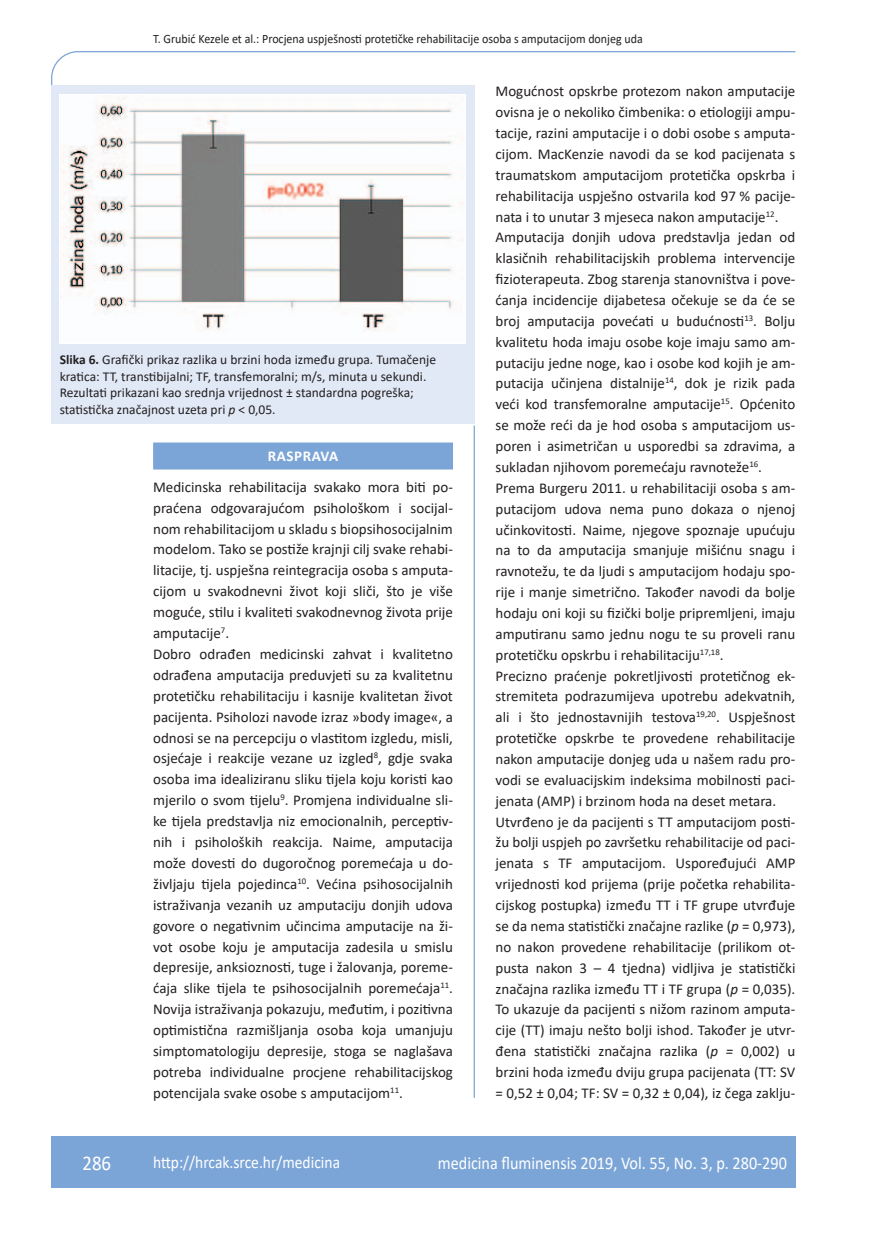
<style>
.page{position:relative;width:872px;height:1234px;background:#fff}
.page>*{position:absolute;margin:0;border:0;box-sizing:border-box;transform-origin:0 0}
.t1{font:21px "Calibri";color:#fff;scale:.9 1}
.t2{font:18px "Calibri";color:#fff;scale:.9 1}
.t3{font:17.25px "Calibri";color:#fff;scale:.9 1}
.osnovni_tekst{font:15px/20.9px "Calibri";color:#231f20;text-align:justify}
.naslov_ruler{font:700 15px "Calibri";letter-spacing:.04em;color:#fff}
.potpis_slika{font:13.5px/16.5px "Calibri";color:#231f20}
.glava{font:12.75px "Calibri";color:#231f20;scale:.94 1}
.s1{font-weight:700}
.s2{font-style:italic}
</style>
<div class="page">
<svg style="left:51px;top:51px;width:745px;height:275px"></svg>
<hr style="left:473px;top:425px;width:2px;height:672px;background:#7ca5d7">
<div style="left:51px;top:1135px;width:744px;height:51px;background:#7ca5d7"></div>
<div style="left:153px;top:442px;width:300px;height:27px;background:#7ca5d7"></div>
<div style="left:51px;top:85px;width:423px;height:339px;background:#e1e9f6"></div>
<img style="left:60px;top:96px;width:405px;height:245px">
<p class="glava" style="left:153px;top:29px;width:522px">T. Grubić Kezele et al.: Procjena uspješnosti protetičke rehabilitacije osoba s amputacijom donjeg uda</p>
<p class="potpis_slika" style="left:60px;top:351px;width:378px"><span class="s1">Slika 6.</span> Grafički prikaz razlika u brzini hoda između grupa. Tumačenje kratica: TT, transtibijalni; TF, transfemoralni; m/s, minuta u sekundi.<br>Rezultati prikazani kao srednja vrijednost ± standardna pogreška; statistička značajnost uzeta pri <span class="s2">p</span> ˂ 0,05.</p>
<p class="naslov_ruler" style="left:268px;top:445px;width:72px">RASPRAVA</p>
<p class="osnovni_tekst" style="left:153px;top:476px;width:301px">Medicinska rehabilitacija svakako mora biti po&shy;praćena odgovarajućom psihološkom i socijal&shy;nom rehabilitacijom u skladu s biopsihosocijalnim modelom. Tako se postiže krajnji cilj svake rehabi&shy;litacije, tj. uspješna reintegracija osoba s amputa&shy;cijom u svakodnevni život koji sliči, što je više moguće, stilu i kvaliteti svakodnevnog života prije amputacije<sup>7</sup>.</p>
<p class="osnovni_tekst" style="left:153px;top:643px;width:301px">Dobro odrađen medicinski zahvat i kvalitetno odrađena amputacija preduvjeti su za kvalitetnu protetičku rehabilitaciju i kasnije kvalitetan život pacijenta. Psiholozi navode izraz »body image«, a odnosi se na percepciju o vlastitom izgledu, misli, osjećaje i reakcije vezane uz izgled<sup>8</sup>, gdje svaka osoba ima idealiziranu sliku tijela koju koristi kao mjerilo o svom tijelu<sup>9</sup>. Promjena individualne sli&shy;ke tijela predstavlja niz emocionalnih, perceptiv&shy;nih i psiholoških reakcija. Naime, amputacija može dovesti do dugoročnog poremećaja u do&shy;življaju tijela pojedinca<sup>10</sup>. Većina psihosocijalnih istraživanja vezanih uz amputaciju donjih udova govore o negativnim učincima amputacije na ži&shy;vot osobe koju je amputacija zadesila u smislu depresije, anksioznosti, tuge i žalovanja, poreme&shy;ćaja slike tijela te psihosocijalnih poremećaja<sup>11</sup>.<br>Novija istraživanja pokazuju, međutim, i pozitivna optimistična razmišljanja osoba koja umanjuju simptomatologiju depresije, stoga se naglašava potreba individualne procjene rehabilitacijskog potencijala svake osobe s amputacijom<sup>11</sup>.</p>
<p class="osnovni_tekst" style="left:495px;top:81px;width:301px">Mogućnost opskrbe protezom nakon amputacije ovisna je o nekoliko čimbenika: o etiologiji ampu&shy;tacije, razini amputacije i o dobi osobe s amputa&shy;cijom. MacKenzie navodi da se kod pacijenata s traumatskom amputacijom protetička opskrba i rehabilitacija uspješno ostvarila kod 97 % pacije&shy;nata i to unutar 3 mjeseca nakon amputacije<sup>12</sup>.</p>
<p class="osnovni_tekst" style="left:495px;top:226px;width:301px">Amputacija donjih udova predstavlja jedan od klasičnih rehabilitacijskih problema intervencije fizioterapeuta. Zbog starenja stanovništva i pove&shy;ćanja incidencije dijabetesa očekuje se da će se broj amputacija povećati u budućnosti<sup>13</sup>. Bolju kvalitetu hoda imaju osobe koje imaju samo am&shy;putaciju jedne noge, kao i osobe kod kojih je am&shy;putacija učinjena distalnije<sup>14</sup>, dok je rizik pada veći kod transfemoralne amputacije<sup>15</sup>. Općenito se može reći da je hod osoba s amputacijom us&shy;poren i asimetričan u usporedbi sa zdravima, a sukladan njihovom poremećaju ravnoteže<sup>16</sup>.</p>
<p class="osnovni_tekst" style="left:495px;top:477px;width:301px">Prema Burgeru 2011. u rehabilitaciji osoba s am&shy;putacijom udova nema puno dokaza o njenoj učinkovitosti. Naime, njegove spoznaje upućuju na to da amputacija smanjuje mišićnu snagu i ravnotežu, te da ljudi s amputacijom hodaju spo&shy;rije i manje simetrično. Također navodi da bolje hodaju oni koji su fizički bolje pripremljeni, imaju amputiranu samo jednu nogu te su proveli ranu protetičku opskrbu i rehabilitaciju<sup>17,18</sup>.</p>
<p class="osnovni_tekst" style="left:495px;top:664px;width:301px">Precizno praćenje pokretljivosti protetičnog ek&shy;stremiteta podrazumijeva upotrebu adekvatnih, ali i što jednostavnijih testova<sup>19,20</sup>. Uspješnost protetičke opskrbe te provedene rehabilitacije nakon amputacije donjeg uda u našem radu pro&shy;vodi se evaluacijskim indeksima mobilnosti paci&shy;jenata (AMP) i brzinom hoda na deset metara.</p>
<p class="osnovni_tekst" style="left:495px;top:810px;width:301px">Utvrđeno je da pacijenti s TT amputacijom posti&shy;žu bolji uspjeh po završetku rehabilitacije od paci&shy;jenata s TF amputacijom. Uspoređujući AMP vrijednosti kod prijema (prije početka rehabilita&shy;cijskog postupka) između TT i TF grupe utvrđuje se da nema statistički značajne razlike (<span class="s2">p</span> = 0,973), no nakon provedene rehabilitacije (prilikom ot&shy;pusta nakon 3 – 4 tjedna) vidljiva je statistički značajna razlika između TT i TF grupa (<span class="s2">p</span> = 0,035).<br>To ukazuje da pacijenti s nižom razinom amputa&shy;cije (TT) imaju nešto bolji ishod. Također je utvr&shy;đena statistički značajna razlika (<span class="s2">p =</span> 0,002) u brzini hoda između dviju grupa pacijenata (TT: SV = 0,52 ± 0,04; TF: SV = 0,32 ± 0,04), iz čega zaklju-</p>
<p class="t1" style="left:82px;top:1147px;width:33px">286</p>
<p class="t3" style="left:153px;top:1149px;width:209px">http://hrcak.srce.hr/medicina</p>
<p class="t2" style="left:438px;top:1149px;width:389px">medicina fluminensis 2019, Vol. 55, No. 3, p. 280-290</p>
</div>
